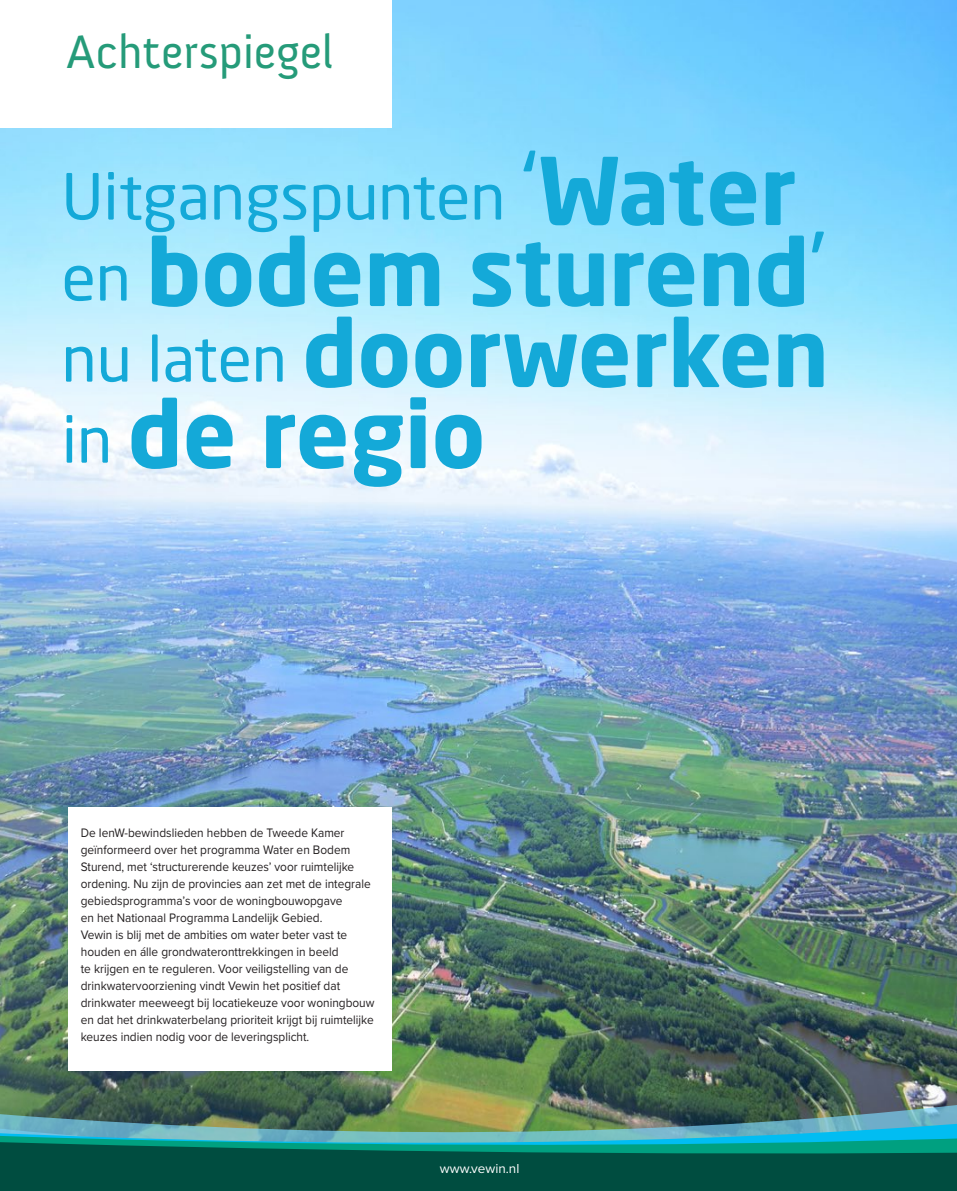
<style>
.page{position:relative;width:957px;height:1191px;background:#fff}
.page>*{position:absolute;margin:0;border:0;box-sizing:border-box;transform-origin:0 0}
.t1{font:700 91.8px/81px "Neo Sans Std";color:#14a9d8;text-align:justify}
.t2{font:62.85px "Neo Sans Std";color:#14a9d8}
.t3{font:48px "Anivers";color:#259b79}
.t4{font:13.5px "Proxima Nova";color:#fff}
.t5{font:12.75px/17px "Proxima Nova";color:#231f20;scale:.93 1}
.s1{font-size:91.8px}
.s2{font-weight:700;font-size:91.8px}
.s3{font-weight:400;font-size:62.85px}
.s4{font-weight:400}
</style>
<div class="page">
<img style="left:0;top:0;width:957px;height:714px">
<div style="left:0;top:0;width:392px;height:128px;background:#fff"></div>
<img style="left:0;top:714px;width:957px;height:92px">
<img style="left:0;top:806px;width:957px;height:107px">
<img style="left:0;top:913px;width:957px;height:127px">
<svg style="left:0;top:1040px;width:957px;height:5px;background:#435e50"></svg>
<img style="left:0;top:1045px;width:957px;height:146px">
<div style="left:68px;top:807px;width:324px;height:263px;background:#fff"></div>
<h3 class="t3" style="left:67px;top:26px;width:268px">Achterspiegel</h3>
<h2 class="t2" style="left:62px;top:158px;width:736px">Uitgangspunten <span class="s1">‘</span><span class="s2">Water</span></h2>
<h1 class="t1" style="left:62px;top:229px;width:769px"><span class="s3">en</span> bodem sturend<span class="s4">’ </span><span class="s3">nu laten</span> doorwerken <span class="s3">in</span> de regio</h1>
<p class="t5" style="left:81px;top:823px;width:317px">De IenW-bewindslieden hebben de Tweede Kamer geïnformeerd over het programma Water en Bodem Sturend, met ‘structurerende keuzes’ voor ruimtelijke ordening. Nu zijn de provincies aan zet met de integrale gebiedsprogramma’s voor de woningbouwopgave<br>en het Nationaal Programma Landelijk Gebied.<br>Vewin is blij met de ambities om water beter vast te houden en álle grondwateronttrekkingen in beeld<br>te krijgen en te reguleren. Voor veiligstelling van de drinkwatervoorziening vindt Vewin het positief dat drinkwater meeweegt bij locatiekeuze voor woningbouw en dat het drinkwaterbelang prioriteit krijgt bij ruimtelijke keuzes indien nodig voor de leveringsplicht.</p>
<p class="t4" style="left:440px;top:1158px;width:81px">www.vewin.nl</p>
</div>
